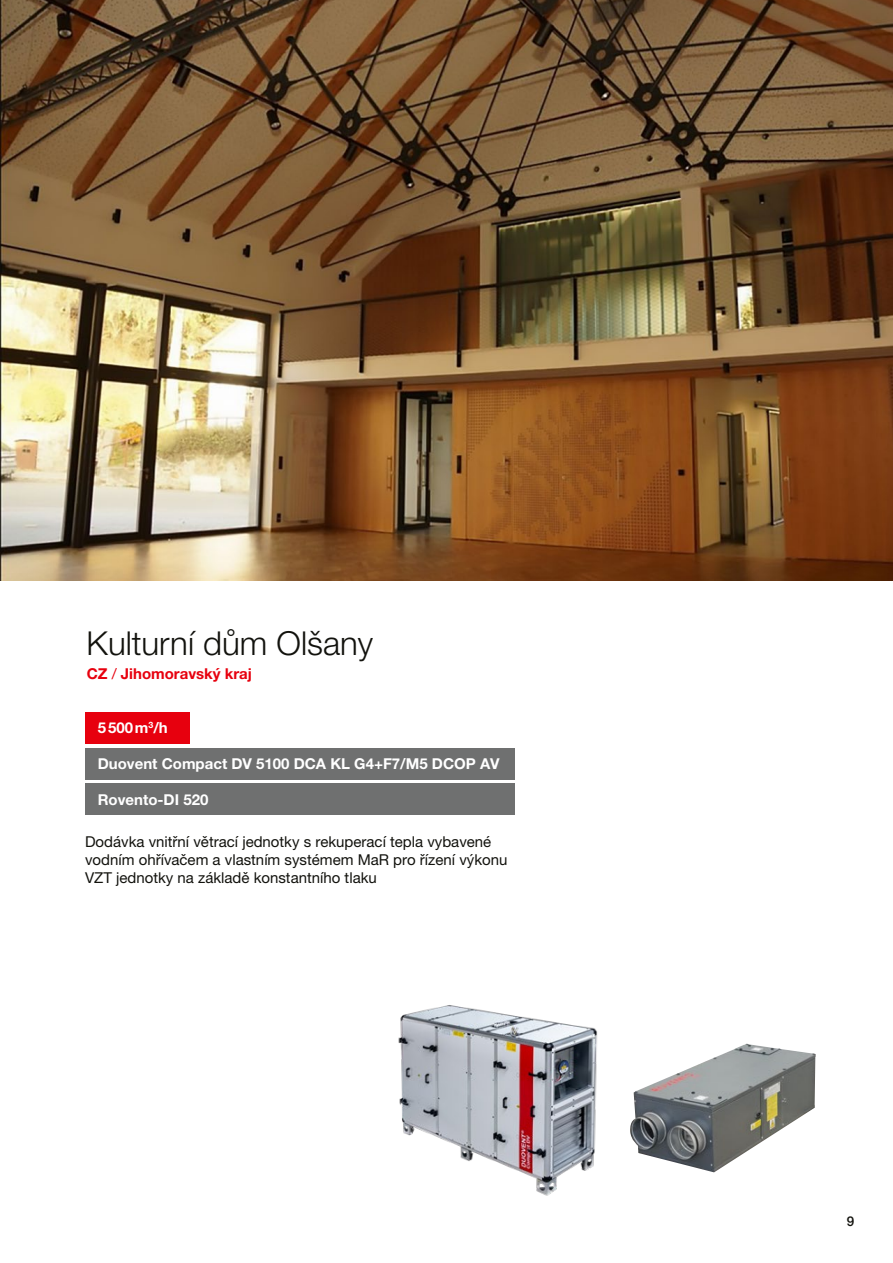
<style>
.page{position:relative;width:893px;height:1263px;background:#fff}
.page>*{position:absolute;margin:0;border:0;box-sizing:border-box;transform-origin:0 0}
.t1{font:300 33px "Helvetica Neue LT Pro";color:#12120d}
.t2{font:15px/18px "Helvetica Neue LT Pro";color:#12120d}
.t3{font:700 15px "Helvetica Neue LT Pro";color:#fff}
.t4{font:700 15px "Helvetica Neue LT Pro";color:#e7000e}
.t5{font:500 13.5px "Helvetica Neue LT Pro";color:#12120d}
.s1{font-weight:400}
</style>
<div class="page">
<img style="left:0;top:0;width:893px;height:580px">
<div style="left:85px;top:712px;width:104px;height:31px;background:#e7000e"></div>
<div style="left:85px;top:748px;width:429px;height:31px;background:#6f7070"></div>
<div style="left:85px;top:783px;width:429px;height:32px;background:#6f7070"></div>
<img style="left:630px;top:1044px;width:186px;height:128px">
<img style="left:398px;top:1005px;width:200px;height:191px">
<h1 class="t1" style="left:87px;top:623px;width:288px">Kulturní dům Olšany</h1>
<p class="t4" style="left:87px;top:664px;width:167px">CZ <span class="s1">/</span> Jihomoravský kraj</p>
<p class="t3" style="left:98px;top:718px;width:72px">5500m<sup>3</sup>/h</p>
<p class="t3" style="left:98px;top:754px;width:403px">Duovent Compact DV 5100 DCA KL G4+F7/M5 DCOP AV</p>
<p class="t3" style="left:98px;top:790px;width:112px">Rovento-DI 520</p>
<p class="t2" style="left:85px;top:832px;width:424px">Dodávka vnitřní větrací jednotky s rekuperací tepla vybavené vodním ohřívačem a vlastním systémem MaR pro řízení výkonu<br>VZT jednotky na základě konstantního tlaku</p>
<p class="t5" style="left:847px;top:1213px;width:9px">9</p>
</div>
